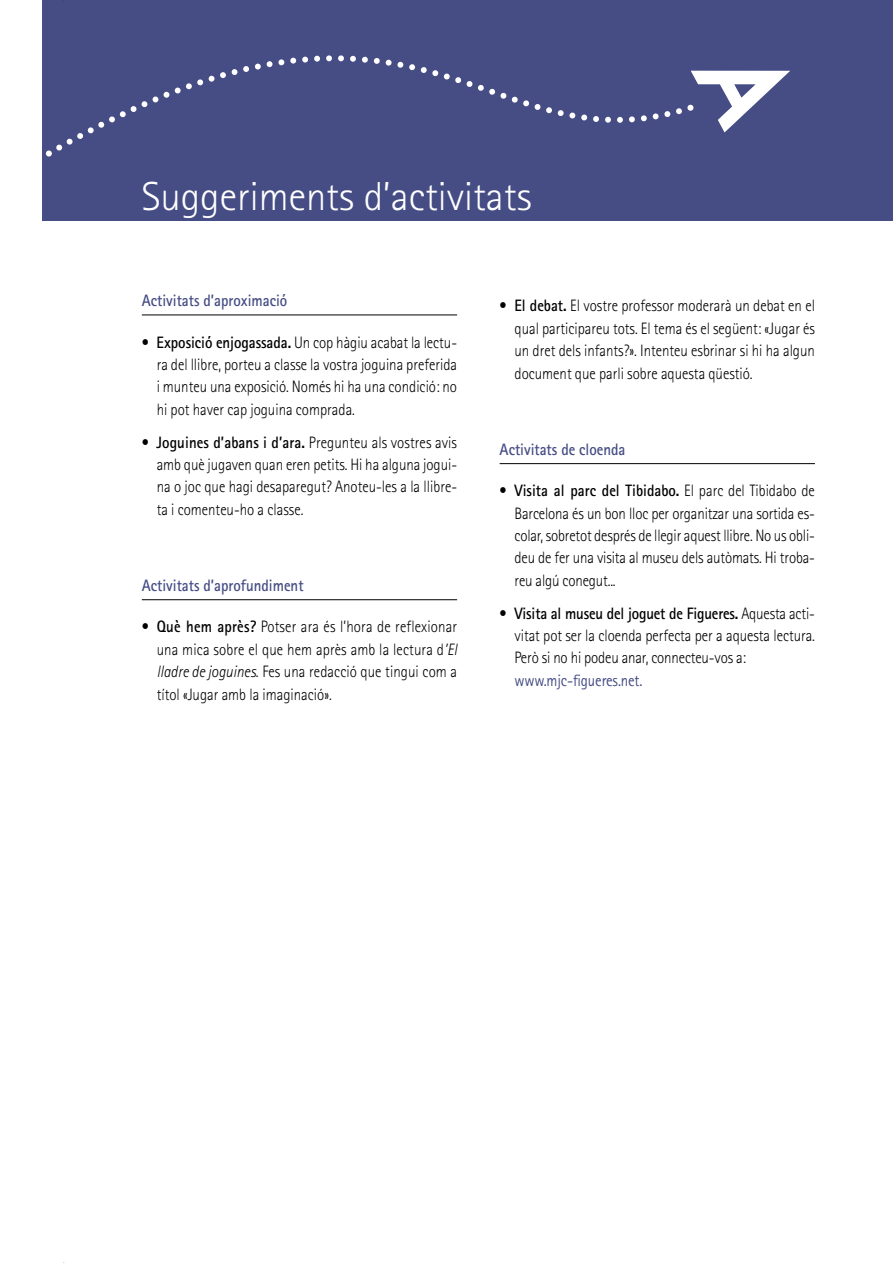
<style>
.page{position:relative;width:893px;height:1263px;background:#fff}
.page>*{position:absolute;margin:0;border:0;box-sizing:border-box;transform-origin:0 0}
.t1{font:300 40.5px "Rotis Sans Serif";color:#fff}
.t2{font:300 16.5px/22.4px "Rotis Sans Serif";color:#000;text-align:justify;scale:.9 1}
.t3{font:700 16.5px "Rotis Sans Serif";color:#454d84;scale:.9 1}
.t4{font:16.5px "Rotis Sans Serif";letter-spacing:-.01em;color:#454d84;scale:.9 1}
.s1{font-weight:700}
.s2{font-style:italic}
</style>
<div class="page">
<div style="left:43px;top:0;width:850px;height:221px;background:#454d84"></div>
<img style="left:698px;top:71px;width:92px;height:61px">
<svg style="left:47px;top:0;width:651px;height:151px"></svg>
<svg style="left:687px;top:105px;width:6px;height:6px"></svg>
<svg style="left:46px;top:151px;width:6px;height:6px"></svg>
<hr style="left:142px;top:315px;width:315px;height:1px;background:#000">
<hr style="left:142px;top:599px;width:315px;height:1px;background:#000">
<hr style="left:500px;top:463px;width:315px;height:1px;background:#000">
<h1 class="t1" style="left:142px;top:182px;width:391px">Suggeriments d’activitats</h1>
<p class="t3" style="left:142px;top:295px;width:163px">Activitats d’aproximació</p>
<p class="t2" style="left:157px;top:332px;width:335px;text-indent:-15px">• <span class="s1">Exposició enjogassada.</span> Un cop hàgiu acabat la lectu&shy;ra del llibre, porteu a classe la vostra joguina preferida i munteu una exposició. Només hi ha una condició: no hi pot haver cap joguina comprada.</p>
<p class="t2" style="left:157px;top:432px;width:335px;text-indent:-15px">• <span class="s1">Joguines d’abans i d’ara.</span> Pregunteu als vostres avis amb què jugaven quan eren petits. Hi ha alguna jogui&shy;na o joc que hagi desaparegut? Anoteu-les a la llibre&shy;ta i comenteu-ho a classe.</p>
<p class="t3" style="left:142px;top:580px;width:181px">Activitats d’aprofundiment</p>
<p class="t2" style="left:157px;top:617px;width:335px;text-indent:-15px">• <span class="s1">Què hem après?</span> Potser ara és l’hora de reflexionar una mica sobre el que hem après amb la lectura d<span class="s2">’El lladre de joguines</span>. Fes una redacció que tingui com a títol «Jugar amb la imaginació».</p>
<p class="t2" style="left:514px;top:296px;width:335px;text-indent:-15px">• <span class="s1">El debat.</span> El vostre professor moderarà un debat en el qual participareu tots. El tema és el següent: «Jugar és un dret dels infants?». Intenteu esbrinar si hi ha algun document que parli sobre aquesta qüestió.</p>
<p class="t3" style="left:500px;top:444px;width:141px">Activitats de cloenda</p>
<p class="t2" style="left:514px;top:481px;width:335px;text-indent:-15px">• <span class="s1">Visita al parc del Tibidabo.</span> El parc del Tibidabo de Barcelona és un bon lloc per organitzar una sortida es&shy;colar, sobretot després de llegir aquest llibre. No us obli&shy;deu de fer una visita al museu dels autòmats. Hi troba&shy;reu algú conegut...</p>
<p class="t2" style="left:514px;top:603px;width:335px;text-indent:-15px">• <span class="s1">Visita al museu del joguet de Figueres.</span> Aquesta acti&shy;vitat pot ser la cloenda perfecta per a aquesta lectura.<br>Però si no hi podeu anar, connecteu-vos a:</p>
<p class="t4" style="left:514px;top:674px;width:144px">www.mjc-figueres.net.</p>
</div>
